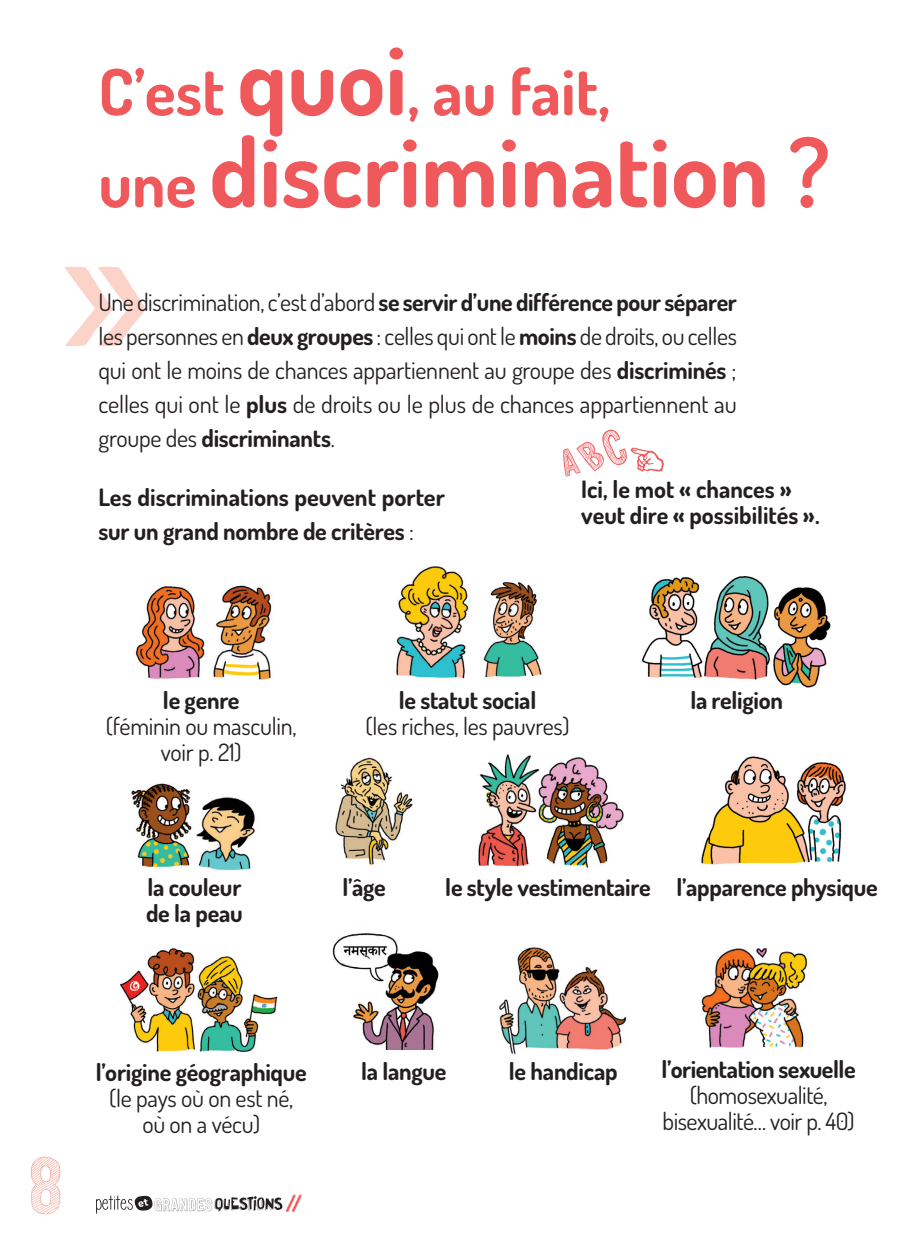
<style>
.page{position:relative;width:908px;height:1247px;background:#fff}
.page>*{position:absolute;margin:0;border:0;box-sizing:border-box;transform-origin:0 0}
.t1{font:700 96px "Dosis";color:#f0595b}
.t2{font:80px "Festivo Letters No 7";color:#f8aa9d}
.t3{font:700 64px "Dosis";color:#f0595b}
.t4{font:24px/34px "Dosis";letter-spacing:-.01em;color:#231f20;text-align:center}
.t5{font:700 24px/26px "Dosis";letter-spacing:-.01em;color:#231f20}
.t6{font:20.8px "KG Always A Good Time";color:#f0595b}
.s1{font-size:96px}
.s2{font-size:64px}
.s3{font-weight:700}
.s4{font-weight:400}
</style>
<div class="page">
<img style="left:120px;top:948px;width:158px;height:103px">
<img style="left:701px;top:948px;width:107px;height:100px">
<img style="left:499px;top:947px;width:128px;height:107px">
<img style="left:332px;top:933px;width:107px;height:116px">
<img style="left:478px;top:754px;width:146px;height:114px">
<svg style="left:64px;top:267px;width:82px;height:79px"></svg>
<img style="left:135px;top:585px;width:137px;height:95px">
<img style="left:396px;top:566px;width:146px;height:113px">
<img style="left:641px;top:576px;width:190px;height:112px">
<img style="left:131px;top:783px;width:124px;height:88px">
<img style="left:701px;top:756px;width:143px;height:109px">
<img style="left:335px;top:757px;width:77px;height:108px">
<svg style="left:96px;top:1195px;width:186px;height:18px"></svg>
<svg style="left:563px;top:429px;width:100px;height:47px"></svg>
<h3 class="t3" style="left:98px;top:51px;width:513px">C’est <span class="s1">quoi</span>, au fait,</h3>
<h1 class="t1" style="left:98px;top:110px;width:733px"><span class="s2">une</span> discrimination ?</h1>
<p class="t4" style="left:98px;top:284px;width:639px;text-align:justify">Une discrimination, c’est d’abord <span class="s3">se servir d’une différence pour séparer </span>les personnes en <span class="s3">deux groupes</span> : celles qui ont le <span class="s3">moins</span> de droits, ou celles qui ont le moins de chances appartiennent au groupe des <span class="s3">discriminés</span> ; celles qui ont le <span class="s3">plus</span> de droits ou le plus de chances appartiennent au groupe des <span class="s3">discriminants</span>.</p>
<p class="t5" style="left:98px;top:480px;width:348px;line-height:34px">Les discriminations peuvent porter sur un grand nombre de critères <span class="s4">:</span></p>
<p class="t5" style="left:581px;top:476px;width:240px">Ici, le mot « chances » veut dire « possibilités ».</p>
<p class="t5" style="left:163px;top:687px;width:78px">le genre</p>
<p class="t4" style="left:106px;top:713px;width:192px;line-height:26px">(féminin ou masculin, voir p. 21)</p>
<p class="t5" style="left:399px;top:687px;width:139px">le statut social</p>
<p class="t4" style="left:365px;top:709px;width:205px">(les riches, les pauvres)</p>
<p class="t5" style="left:690px;top:687px;width:94px">la religion</p>
<p class="t5" style="left:342px;top:874px;width:45px">l’âge</p>
<p class="t5" style="left:146px;top:874px;width:98px">la couleur de la peau</p>
<p class="t5" style="left:445px;top:874px;width:434px">le style vestimentaire l’apparence physique</p>
<h2 class="t2" style="left:27px;top:1137px;width:38px">8</h2>
<p class="t5" style="left:96px;top:1058px;width:212px">l’origine géographique</p>
<p class="t4" style="left:109px;top:1084px;width:185px;line-height:26px">(le pays où on est né, où on a vécu)</p>
<p class="t6" style="left:286px;top:1188px;width:22px">//</p>
<p class="t5" style="left:361px;top:1057px;width:87px">la langue</p>
<p class="t5" style="left:509px;top:1057px;width:110px">le handicap</p>
<p class="t5" style="left:661px;top:1056px;width:195px">l’orientation sexuelle</p>
<p class="t4" style="left:662px;top:1082px;width:193px;line-height:26px">(homosexualité, bisexualité… voir p. 40)</p>
</div>
